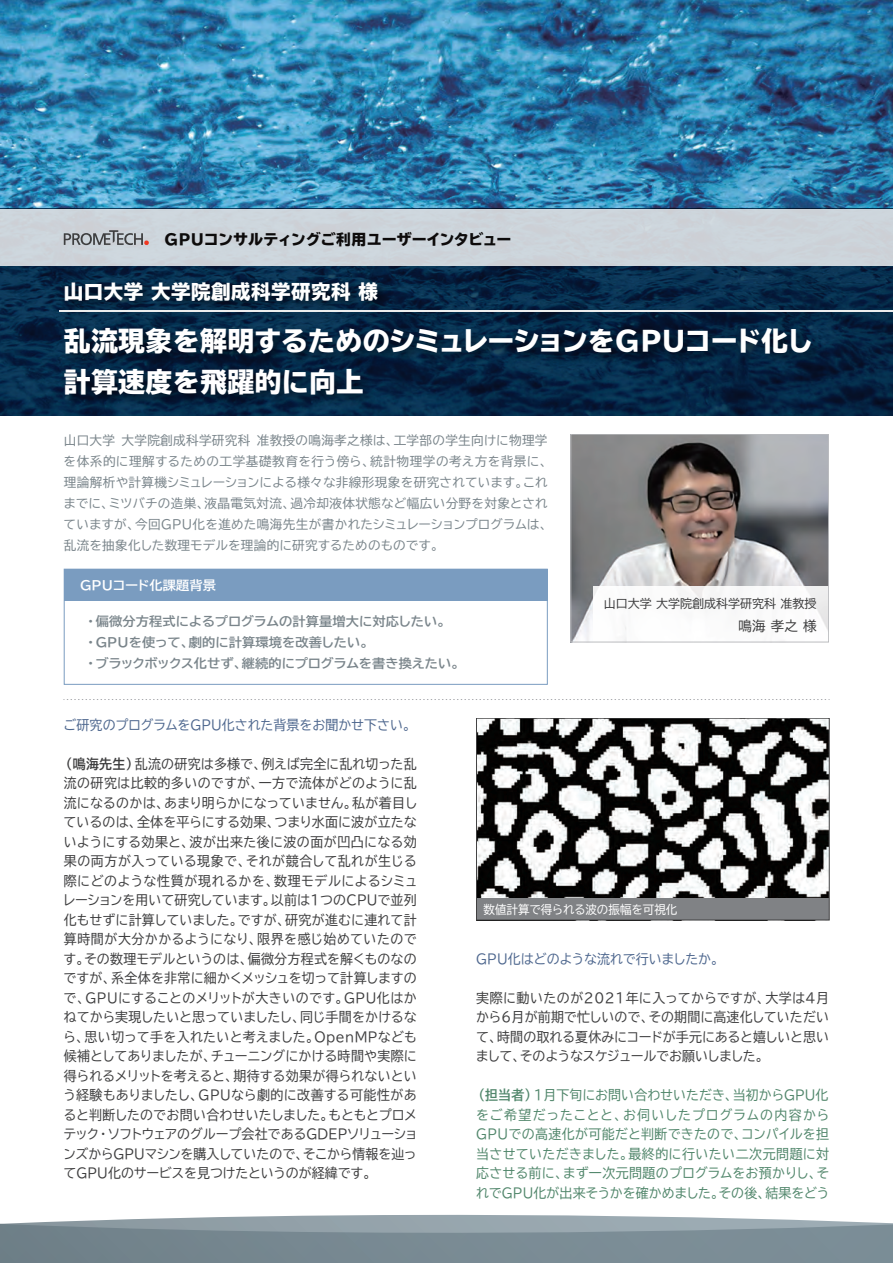
<style>
.page{position:relative;width:893px;height:1263px;background:#fff}
.page>*{position:absolute;margin:0;border:0;box-sizing:border-box;transform-origin:0 0}
.t1{font:800 27px/40.5px "TBUD Go Std";letter-spacing:.01em;color:#fff}
.t2{font:800 19.5px "TBUD Go Std";letter-spacing:.025em;color:#fff}
.t3{font:800 15px "TBUD Go Std";letter-spacing:-.005em;color:#0d0b0b}
.t4{font:13.5px/19.5px "TBUD Go Std";letter-spacing:-.015em;color:#3e3e3f;text-align:justify;scale:.96 1}
.t5{font:13.5px/19.5px "TBUD Go Std";color:#52876c;text-align:justify;scale:.96 1}
.t6{font:13.5px "TBUD Go Std";color:#4f688f;scale:.96 1}
.t7{font:13.5px "TBUD Go Std";letter-spacing:-.015em;color:#3e3e3f}
.t8{font:12.6px/21px "TBUD Go Std";letter-spacing:.025em;color:#7a858b}
.t9{font:700 12.6px/21px "TBUD Go Std";color:#7a858b;scale:1.05 1}
.t10{font:700 12.6px "TBUD Go Std";letter-spacing:.01em;color:#fff;scale:1.05 1}
.t11{font:12px "TBUD Go Std";color:#3e3e3f}
.t12{font:12px "TBUD Go Std";color:#fff;scale:.96 1}
.s1{font-weight:700}
</style>
<div class="page">
<img style="left:0;top:0;width:893px;height:209px">
<img style="left:573px;top:436px;width:254px;height:204px">
<div style="left:594px;top:586px;width:235px;height:56px;background:#fbfbfb"></div>
<div style="left:571px;top:434px;width:258px;height:208px;border:1px solid #bcbdc0"></div>
<svg style="left:0;top:265px;width:893px;height:151px;background:#123452"></svg>
<div style="left:0;top:209px;width:893px;height:56px;background:#cdd4db"></div>
<img style="left:51px;top:273px;width:842px;height:143px">
<hr style="left:60px;top:310px;width:833px;height:2px;background:#ededed">
<svg style="left:64px;top:230px;width:85px;height:15px"></svg>
<svg style="left:0;top:1215px;width:893px;height:48px;background:#86969e"></svg>
<svg style="left:64px;top:699px;width:766px;height:1px"></svg>
<div style="left:64px;top:569px;width:483px;height:32px;background:#7a9cc0"></div>
<img style="left:478px;top:720px;width:349px;height:179px">
<div style="left:476px;top:899px;width:353px;height:21px;background:#808285"></div>
<div style="left:476px;top:718px;width:353px;height:202px;border:1px solid #3e3e3f"></div>
<p class="t3" style="left:164px;top:231px;width:349px">GPUコンサルティングご利用ユーザーインタビュー</p>
<h2 class="t2" style="left:64px;top:281px;width:336px">山口大学 大学院創成科学研究科 様　</h2>
<h1 class="t1" style="left:64px;top:322px;width:751px">乱流現象を解明するためのシミュレーションをGPUコード化し計算速度を飛躍的に向上</h1>
<p class="t8" style="left:63px;top:430px;width:491px">山口大学 大学院創成科学研究科 准教授の鳴海孝之様は、工学部の学生向けに物理学を体系的に理解するための工学基礎教育を行う傍ら、統計物理学の考え方を背景に、理論解析や計算機シミュレーションによる様々な非線形現象を研究されています。これまでに、ミツバチの造巣、液晶電気対流、過冷却液体状態など幅広い分野を対象とされていますが、今回GPU化を進めた鳴海先生が書かれたシミュレーションプログラムは、乱流を抽象化した数理モデルを理論的に研究するためのものです。</p>
<p class="t10" style="left:80px;top:575px;width:131px">GPUコード化課題背景</p>
<p class="t9" style="left:84px;top:611px;width:364px">・偏微分方程式によるプログラムの計算量増大に対応したい。・GPUを使って、劇的に計算環境を改善したい。<br>・ブラックボックス化せず、継続的にプログラムを書き換えたい。</p>
<p class="t6" style="left:63px;top:714px;width:369px">ご研究のプログラムをGPU化された背景をお聞かせ下さい。</p>
<p class="t4" style="left:60px;top:754px;width:375px"><span class="s1">（鳴海先生）</span>乱流の研究は多様で、例えば完全に乱れ切った乱流の研究は比較的多いのですが、一方で流体がどのように乱流になるのかは、あまり明らかになっていません。私が着目しているのは、全体を平らにする効果、つまり水面に波が立たないようにする効果と、波が出来た後に波の面が凹凸になる効果の両方が入っている現象で、それが競合して乱れが生じる際にどのような性質が現れるかを、数理モデルによるシミュレーションを用いて研究しています。以前は1つのCPUで並列化もせずに計算していました。ですが、研究が進むに連れて計算時間が大分かかるようになり、限界を感じ始めていたのです。その数理モデルというのは、偏微分方程式を解くものなのですが、系全体を非常に細かくメッシュを切って計算しますので、GPUにすることのメリットが大きいのです。GPU化はかねてから実現したいと思っていましたし、同じ手間をかけるなら、思い切って手を入れたいと考えました。OpenMPなども候補としてありましたが、チューニングにかける時間や実際に得られるメリットを考えると、期待する効果が得られないという経験もありましたし、GPUなら劇的に改善する可能性があると判断したのでお問い合わせいたしました。もともとプロメテック・ソフトウェアのグループ会社であるGDEPソリューションズからGPUマシンを購入していたので、そこから情報を辿ってGPU化のサービスを見つけたというのが経緯です。</p>
<p class="t11" style="left:604px;top:594px;width:214px">山口大学 大学院創成科学研究科 准教授</p>
<p class="t7" style="left:738px;top:614px;width:80px">鳴海 孝之 様</p>
<p class="t12" style="left:484px;top:899px;width:203px">数値計算で得られる波の振幅を可視化</p>
<p class="t6" style="left:476px;top:948px;width:260px">GPU化はどのような流れで行いましたか。</p>
<p class="t4" style="left:476px;top:988px;width:370px">実際に動いたのが2021年に入ってからですが、大学は４月から６月が前期で忙しいので、その期間に高速化していただいて、時間の取れる夏休みにコードが手元にあると嬉しいと思いまして、そのようなスケジュールでお願いしました。</p>
<p class="t5" style="left:472px;top:1085px;width:374px"><span class="s1">（担当者）</span>1月下旬にお問い合わせいただき、当初からGPU化をご希望だったことと、お伺いしたプログラムの内容からGPUでの高速化が可能だと判断できたので、コンパイルを担当させていただきました。最終的に行いたい二次元問題に対応させる前に、まず一次元問題のプログラムをお預かりし、それでGPU化が出来そうかを確かめました。その後、結果をどう</p>
</div>
